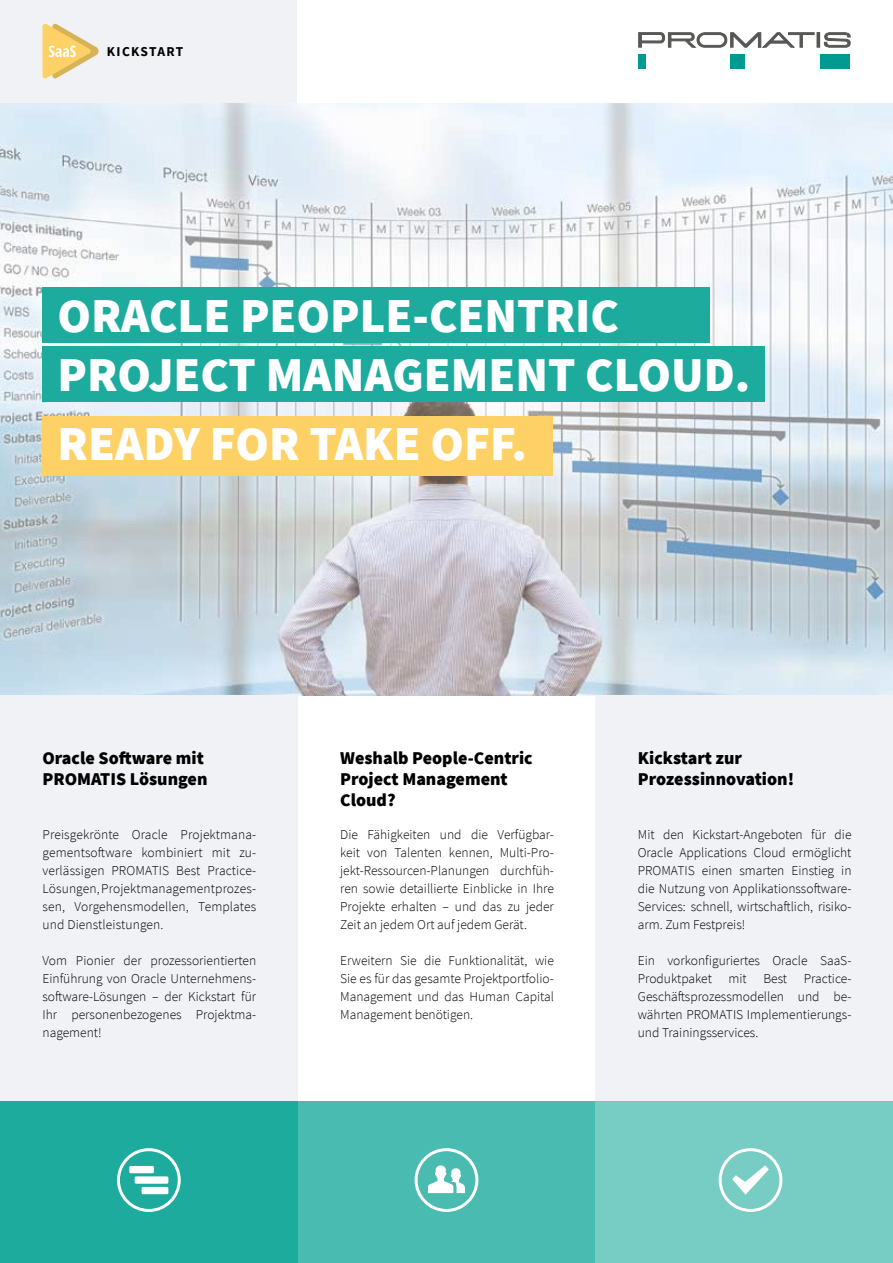
<style>
.page{position:relative;width:893px;height:1263px;background:#fff}
.page>*{position:absolute;margin:0;border:0;box-sizing:border-box;transform-origin:0 0}
.t1{font:900 48.6px/58.8px "Source Sans Pro";color:#fff}
.t2{font:900 18px/21px "Source Sans Pro";color:#000}
.t3{font:300 13.5px/18px "Source Sans Pro";color:#000;text-align:justify}
.t4{font:700 13.5px "Source Sans Pro";letter-spacing:.09em;color:#000}
</style>
<div class="page">
<img style="left:0;top:102px;width:893px;height:593px">
<div style="left:0;top:695px;width:298px;height:406px;background:#f0f2f6"></div>
<div style="left:595px;top:695px;width:298px;height:406px;background:#f0f2f6"></div>
<div style="left:0;top:0;width:298px;height:102px;background:#f0f2f6"></div>
<div style="left:816px;top:32px;width:4px;height:16px;border:1px solid #575756"></div>
<svg style="left:823px;top:32px;width:28px;height:16px"></svg>
<div style="left:638px;top:54px;width:8px;height:15px;background:#009a93"></div>
<div style="left:730px;top:54px;width:15px;height:15px;background:#009a93"></div>
<div style="left:820px;top:54px;width:30px;height:15px;background:#009a93"></div>
<svg style="left:638px;top:32px;width:177px;height:16px"></svg>
<div style="left:0;top:1101px;width:298px;height:162px;background:#1dab9e"></div>
<div style="left:298px;top:1101px;width:297px;height:162px;background:#4abbb1"></div>
<div style="left:43px;top:416px;width:510px;height:60px;background:#fed166"></div>
<div style="left:595px;top:1101px;width:298px;height:162px;background:#77ccc4"></div>
<div style="left:129px;top:1166px;width:25px;height:7px;background:#fff"></div>
<div style="left:135px;top:1176px;width:33px;height:8px;background:#fff"></div>
<div style="left:142px;top:1187px;width:26px;height:7px;background:#fff"></div>
<div style="left:117px;top:1148px;width:64px;height:64px;border:3px solid #fff;border-radius:50%"></div>
<div style="left:719px;top:1148px;width:63px;height:64px;border:3px solid #fff;border-radius:50%"></div>
<div style="left:415px;top:1148px;width:63px;height:64px;border:3px solid #fff;border-radius:50%"></div>
<svg style="left:428px;top:1165px;width:37px;height:28px"></svg>
<svg style="left:732px;top:1165px;width:37px;height:30px"></svg>
<svg style="left:43px;top:23px;width:56px;height:56px"></svg>
<div style="left:43px;top:288px;width:667px;height:55px;background:#1dab9e"></div>
<div style="left:43px;top:347px;width:722px;height:55px;background:#1dab9e"></div>
<p class="t4" style="left:107px;top:43px;width:78px">KICKSTART</p>
<h1 class="t1" style="left:57px;top:285px;width:694px">ORACLE PEOPLE-CENTRIC<br>PROJECT MANAGEMENT CLOUD.</h1>
<h1 class="t1" style="left:57px;top:414px;width:471px">READY FOR TAKE OFF.</h1>
<h2 class="t2" style="left:43px;top:747px;width:167px">Oracle Software mit<br>PROMATIS Lösungen</h2>
<p class="t3" style="left:43px;top:825px;width:215px">Preisgekrönte Oracle Projektmana&shy;gementsoftware kombiniert mit zu&shy;verlässigen PROMATIS Best Practice-Lösungen, Projektmanagementprozes&shy;sen, Vorgehensmodellen, Templates und Dienstleistungen.</p>
<p class="t3" style="left:43px;top:951px;width:215px">Vom Pionier der prozessorientierten Einführung von Oracle Unternehmens&shy;software-Lösungen – der Kickstart für Ihr personenbezogenes Projektma&shy;nagement!</p>
<h2 class="t2" style="left:340px;top:747px;width:194px">Weshalb People-Centric<br>Project Management<br>Cloud?</h2>
<p class="t3" style="left:340px;top:825px;width:215px">Die Fähigkeiten und die Verfügbar&shy;keit von Talenten kennen, Multi-Pro&shy;jekt-Ressourcen-Planungen durchfüh&shy;ren sowie detaillierte Einblicke in Ihre Projekte erhalten – und das zu jeder Zeit an jedem Ort auf jedem Gerät.</p>
<p class="t3" style="left:340px;top:951px;width:215px">Erweitern Sie die Funktionalität, wie Sie es für das gesamte Projektportfolio-Management und das Human Capital Management benötigen.</p>
<h2 class="t2" style="left:638px;top:747px;width:158px">Kickstart zur<br>Prozessinnovation!</h2>
<p class="t3" style="left:638px;top:825px;width:215px">Mit den Kickstart-Angeboten für die Oracle Applications Cloud ermöglicht PROMATIS einen smarten Einstieg in die Nutzung von Applikationssoftware-Services: schnell, wirtschaftlich, risiko&shy;arm. Zum Festpreis!</p>
<p class="t3" style="left:638px;top:951px;width:215px">Ein vorkonfiguriertes Oracle SaaS-Produktpaket mit Best Practice-Geschäftsprozessmodellen und be&shy;währten PROMATIS Implementierungs&shy;und Trainingsservices.</p>
</div>
